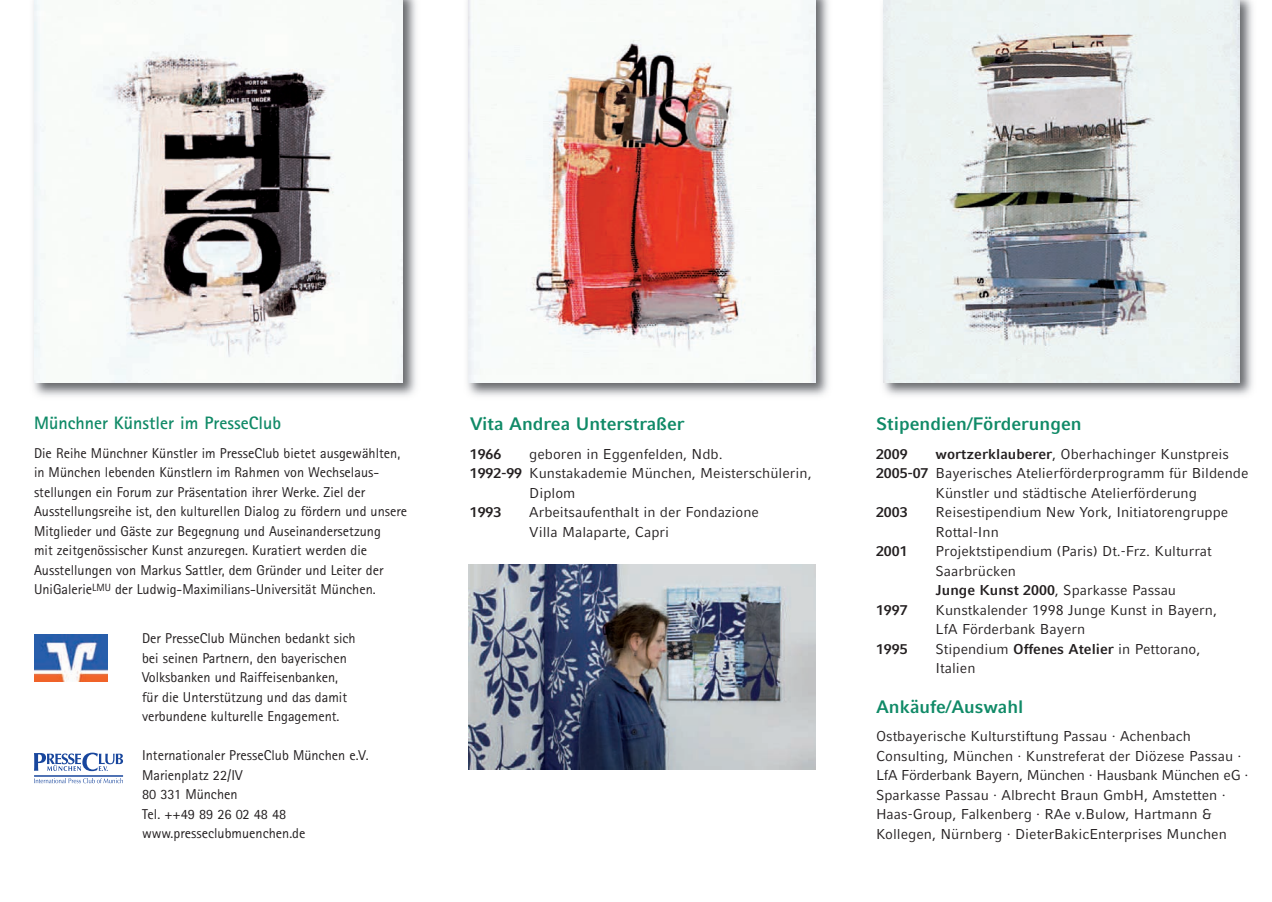
<style>
.page{position:relative;width:1272px;height:902px;background:#fff}
.page>*{position:absolute;margin:0;border:0;box-sizing:border-box;transform-origin:0 0}
.t1{font:700 18px "LMU Compatil Fact";color:#108a67}
.t2{font:700 18px "Rotis Sans Serif";color:#108a67}
.t3{font:14.25px/19.5px "LMU Compatil Fact";color:#231f20}
.t4{font:14.25px/19.5px "Rotis Sans Serif";color:#231f20}
.t5{font:700 14.25px "LMU Compatil Fact";color:#231f20}
.s1{font-weight:700}
</style>
<div class="page">
<img style="left:34px;top:635px;width:74px;height:46px">
<svg style="left:34px;top:778px;width:89px;height:5px"></svg>
<hr style="left:34px;top:775px;width:89px;height:1px;background:#18469d">
<svg style="left:34px;top:752px;width:89px;height:19px"></svg>
<img style="left:33px;top:0;width:383px;height:397px">
<img style="left:34px;top:0;width:368px;height:383px">
<img style="left:467px;top:0;width:362px;height:396px">
<img style="left:469px;top:0;width:346px;height:383px">
<img style="left:883px;top:0;width:370px;height:396px">
<img style="left:883px;top:0;width:355px;height:383px">
<img style="left:469px;top:564px;width:346px;height:205px">
<p class="t2" style="left:34px;top:417px;width:248px">Münchner Künstler im PresseClub</p>
<p class="t4" style="left:34px;top:444px;width:375px">Die Reihe Münchner Künstler im PresseClub bietet ausgewählten, in München lebenden Künstlern im Rahmen von Wechselaus&shy;stellungen ein Forum zur Präsentation ihrer Werke. Ziel der Ausstellungsreihe ist, den kulturellen Dialog zu fördern und unsere Mitglieder und Gäste zur Begegnung und Auseinandersetzung<br>mit zeitgenössischer Kunst anzuregen. Kuratiert werden die Ausstellungen von Markus Sattler, dem Gründer und Leiter der UniGalerie<sup>LMU</sup> der Ludwig-Maximilians-Universität München.</p>
<p class="t4" style="left:142px;top:630px;width:215px">Der PresseClub München bedankt sich bei seinen Partnern, den bayerischen Volksbanken und Raiffeisenbanken, für die Unter stützung und das damit verbundene kulturelle Engagement.</p>
<p class="t4" style="left:142px;top:747px;width:228px">Internationaler PresseClub München e.V.<br>Marienplatz 22/IV<br>80 331 München<br>Tel. ++49 89 26 02 48 48 www.presseclubmuenchen.de</p>
<p class="t1" style="left:470px;top:417px;width:216px">Vita Andrea Unterstraßer</p>
<p class="t5" style="left:470px;top:449px;width:33px">1966</p>
<p class="t3" style="left:529px;top:445px;width:195px">geboren in Eggenfelden, Ndb.</p>
<p class="t3" style="left:470px;top:465px;width:343px"><span class="s1">1992-99</span> Kunstakademie München, Meisterschülerin,</p>
<p class="t3" style="left:529px;top:484px;width:48px">Diplom</p>
<p class="t5" style="left:470px;top:507px;width:33px">1993</p>
<p class="t3" style="left:529px;top:504px;width:231px">Arbeitsaufenthalt in der Fondazione<br>Villa Malaparte, Capri</p>
<p class="t1" style="left:876px;top:417px;width:207px">Stipendien/Förderungen</p>
<p class="t5" style="left:876px;top:449px;width:33px">2009</p>
<p class="t3" style="left:935px;top:445px;width:295px"><span class="s1">wortzerklauberer</span>, Oberhachinger Kunstpreis</p>
<p class="t3" style="left:876px;top:465px;width:374px"><span class="s1">2005-07</span> Bayerisches Atelierförderprogramm für Bildende</p>
<p class="t3" style="left:935px;top:484px;width:263px">Künstler und städtische Atelierförderung</p>
<p class="t5" style="left:876px;top:507px;width:33px">2003</p>
<p class="t3" style="left:935px;top:504px;width:294px">Reisestipendium New York, Initiatorengruppe<br>Rottal-Inn</p>
<p class="t5" style="left:876px;top:546px;width:33px">2001</p>
<p class="t3" style="left:935px;top:543px;width:277px">Projektstipendium (Paris) Dt.-Frz. Kulturrat<br>Saarbrücken<br><span class="s1">Junge Kunst 2000</span>, Sparkasse Passau</p>
<p class="t5" style="left:876px;top:605px;width:33px">1997</p>
<p class="t3" style="left:935px;top:601px;width:283px">Kunstkalender 1998 Junge Kunst in Bayern,<br>LfA Förderbank Bayern</p>
<p class="t5" style="left:876px;top:644px;width:33px">1995</p>
<p class="t3" style="left:935px;top:640px;width:266px">Stipendium <span class="s1">Offenes Atelier</span> in Pettorano,<br>Italien</p>
<p class="t1" style="left:876px;top:699px;width:149px">Ankäufe/Auswahl</p>
<p class="t3" style="left:876px;top:727px;width:374px">Ostbayerische Kulturstiftung Passau · Achenbach Consulting, München · Kunstreferat der Diözese Passau · LfA Förderbank Bayern, München · Hausbank München eG · Sparkasse Passau · Albrecht Braun GmbH, Amstetten · Haas-Group, Falkenberg · RAe v.Bulow, Hartmann &amp; Kollegen, Nürnberg · DieterBakicEnterprises Munchen</p>
</div>
